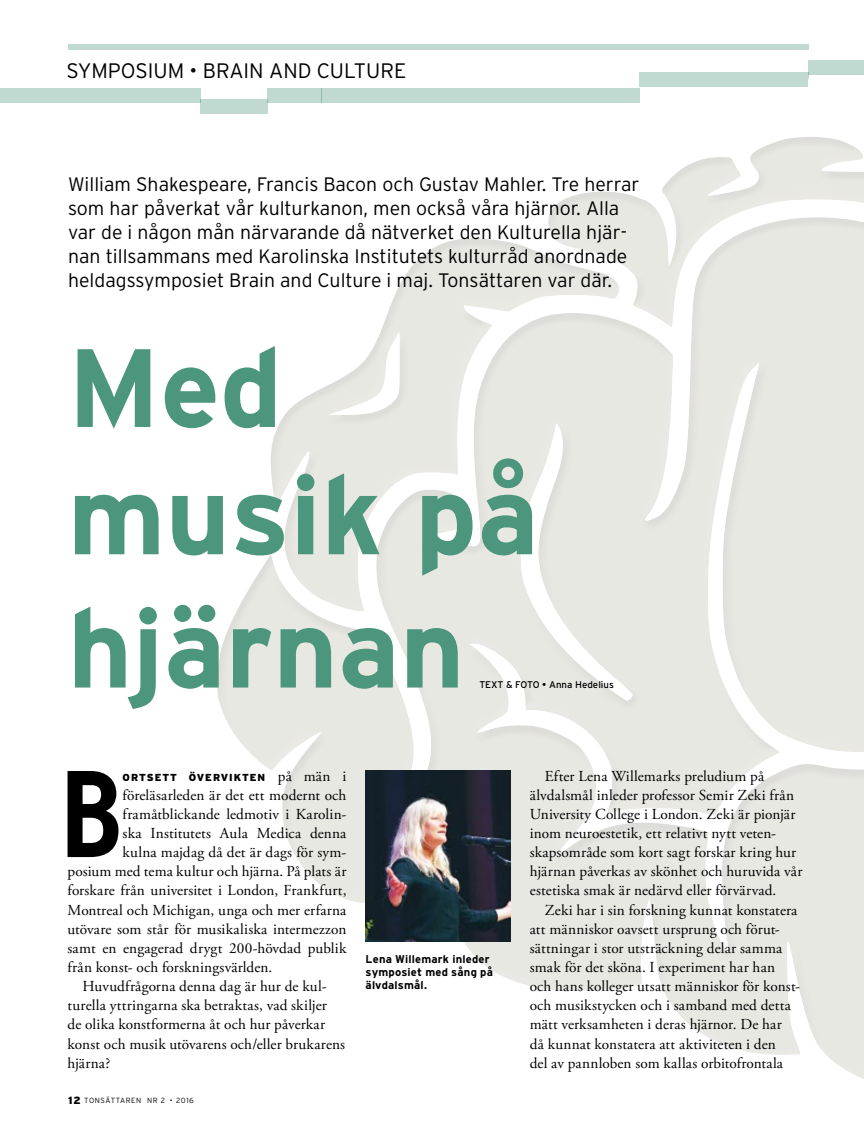
<style>
.page{position:relative;width:864px;height:1136px;background:#fff}
.page>*{position:absolute;margin:0;border:0;box-sizing:border-box;transform-origin:0 0}
.t1{font:700 condensed 122.85px "Interstate";color:#000}
.t2{font:700 111px/130.2px "Interstate";color:#4b967d}
.t3{font:300 20.85px "Interstate";color:#000}
.t4{font:300 19.5px/23.9px "Interstate";color:#000}
.t5{font:15.3px/19.2px "Adobe Garamond Pro";letter-spacing:.01em;color:#000}
.t6{font:700 11.25px/12.8px "Interstate";letter-spacing:.015em;color:#000}
.t7{font:900 10.2px "Interstate";letter-spacing:.085em;color:#000}
.t8{font:9.75px "Interstate";color:#000}
.t9{font:300 7.5px "Interstate";letter-spacing:.08em;color:#000}
.s1{font-family:"Adobe Garamond Pro";font-weight:400;font-size:15.3px}
.s2{font-weight:900;font-size:10.5px}
</style>
<div class="page">
<div style="left:0;top:88px;width:68px;height:15px;background:#c0dad1"></div>
<div style="left:215px;top:125px;width:648px;height:967px;background:#000;opacity:.14"></div>
<div style="left:68px;top:45px;width:740px;height:5px;background:#c0dad1"></div>
<div style="left:68px;top:88px;width:132px;height:15px;background:#c0dad1"></div>
<div style="left:267px;top:88px;width:35px;height:15px;background:#c0dad1"></div>
<div style="left:200px;top:99px;width:67px;height:14px;background:#c0dad1"></div>
<div style="left:302px;top:88px;width:19px;height:15px;background:#c0dad1"></div>
<div style="left:639px;top:72px;width:169px;height:15px;background:#c0dad1"></div>
<div style="left:321px;top:88px;width:318px;height:15px;background:#c0dad1"></div>
<div style="left:695px;top:1088px;width:125px;height:29px;background:#fff"></div>
<img style="left:365px;top:770px;width:145px;height:170px">
<div style="left:808px;top:61px;width:55px;height:14px;background:#c0dad1"></div>
<h3 class="t3" style="left:66px;top:59px;width:15px">sympos</h3>
<h3 class="t3" style="left:148px;top:59px;width:220px">ium • brain and cultur</h3>
<h3 class="t3" style="left:394px;top:59px;width:14px">e</h3>
<p class="t4" style="left:68px;top:172px;width:572px">William Shakespeare, Francis Bacon och Gustav Mahler. Tre herrar som har påverkat vår kulturkanon, men också våra hjärnor. Alla var de i någon mån närvarande då nätverket den Kulturella hjär&shy;nan tillsammans med Karolinska I nstitutets kulturråd anordnade heldagssymposiet Brain and Culture i maj. Tonsättaren var där.</p>
<h2 class="t2" style="left:68px;top:322px;width:472px">Med musik på hjärnan</h2>
<p class="t8" style="left:479px;top:678px;width:136px">TEXT &amp; FOTO • Anna Hedelius</p>
<h1 class="t1" style="left:60px;top:745px;width:65px">B</h1>
<p class="t7" style="left:123px;top:771px;width:225px">ORTSETT ÖVERVIKTEN <span class="s1">på män i</span></p>
<p class="t5" style="left:123px;top:785px;width:225px">föreläsarleden är det ett modernt och</p>
<p class="t5" style="left:123px;top:804px;width:225px">framåtblickande ledmotiv i Karolin-</p>
<p class="t5" style="left:123px;top:824px;width:225px">ska Institutets Aula Medica denna</p>
<p class="t5" style="left:123px;top:843px;width:225px">kulna majdag då det är dags för sym-</p>
<p class="t5" style="left:68px;top:862px;width:280px">posium med tema kultur och hjärna. På plats är</p>
<p class="t5" style="left:68px;top:881px;width:280px">forskare från universitet i London, Frankfurt,</p>
<p class="t5" style="left:68px;top:900px;width:280px">Montreal och Michigan, unga och mer erfarna</p>
<p class="t5" style="left:68px;top:919px;width:280px">utövare som står för musikaliska intermezzon</p>
<p class="t5" style="left:68px;top:938px;width:280px">samt en engagerad drygt 200-hövdad publik</p>
<p class="t5" style="left:68px;top:957px;width:206px">från konst- och forskningsvärlden.</p>
<p class="t5" style="left:82px;top:977px;width:245px">Huvudfrågorna denna dag är hur de kul-</p>
<p class="t5" style="left:68px;top:996px;width:260px">turella yttringarna ska betraktas, vad skiljer</p>
<p class="t5" style="left:68px;top:1015px;width:259px">de olika konstformerna åt och hur påverkar</p>
<p class="t5" style="left:68px;top:1034px;width:279px">konst och musik utövarens och/eller brukarens</p>
<p class="t5" style="left:68px;top:1053px;width:44px">hjärna?</p>
<p class="t9" style="left:68px;top:1096px;width:127px"><span class="s2">12</span> TONSÄTTAREN NR 2 • 2016</p>
<p class="t6" style="left:365px;top:952px;width:129px">Lena Willemark inleder symposiet med sång på älvdalsmål.</p>
<p class="t5" style="left:529px;top:766px;width:274px;text-indent:15px">Efter Lena Willemarks preludium på älvdalsmål inleder professor Semir Zeki från University College i London. Zeki är pionjär inom neuroestetik, ett relativt nytt veten&shy;skapsområde som kort sagt forskar kring hur hjärnan påverkas av skönhet och huruvida vår estetiska smak är nedärvd eller förvärvad.</p>
<p class="t5" style="left:529px;top:900px;width:271px;text-indent:15px">Zeki har i sin forskning kunnat konstatera att människor oavsett ursprung och förut&shy;sättningar i stor utsträckning delar samma smak för det sköna. I experiment har han och hans kolleger utsatt människor för konst&shy;och musikstycken och i samband med detta mätt verksamheten i deras hjärnor. De har<br>då kunnat konstatera att aktiviteten i den<br>del av pannloben som kallas orbitofrontala</p>
</div>
